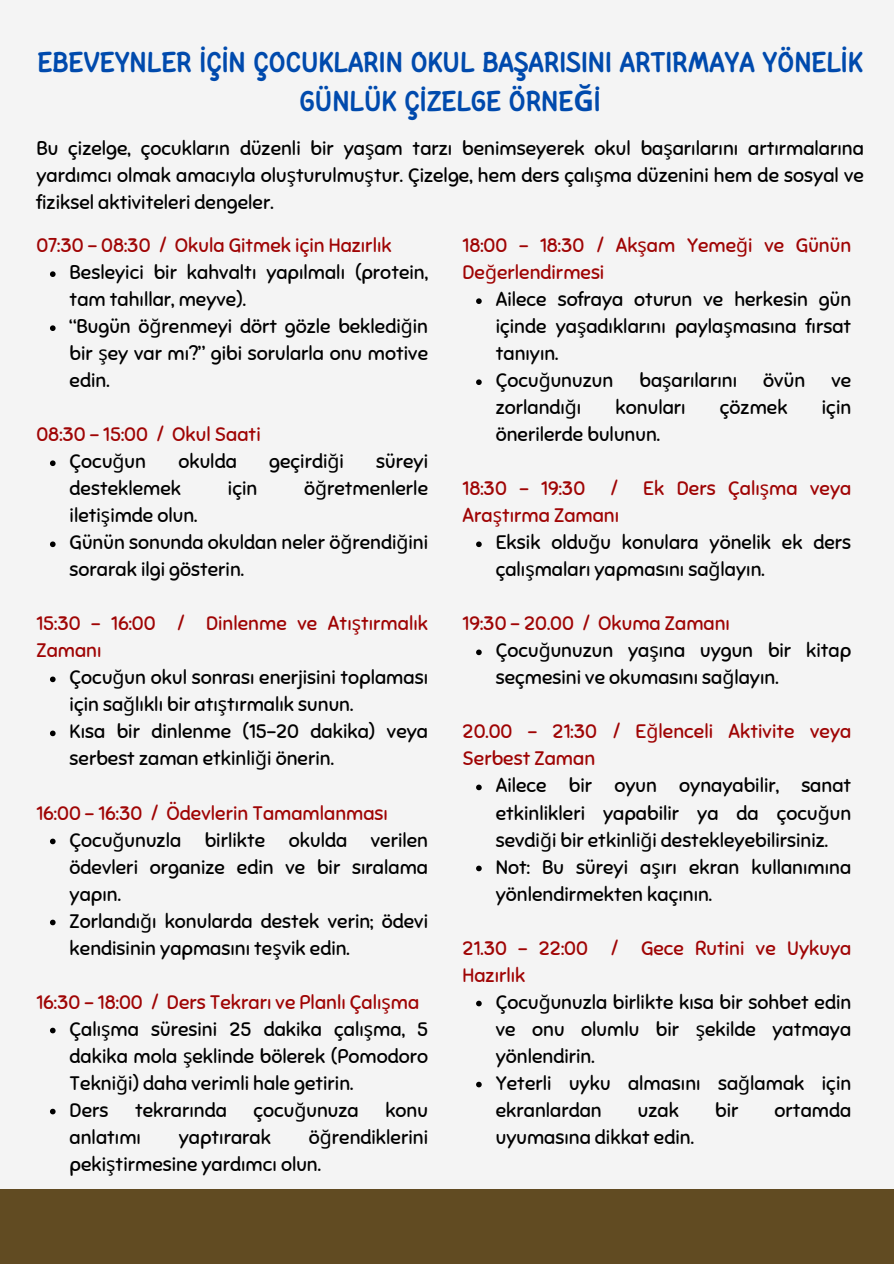
<style>
.page{position:relative;width:894px;height:1264px;background:#fff}
.page>*{position:absolute;margin:0;border:0;box-sizing:border-box;transform-origin:0 0}
.t1{font:700 28.5px/39.3px "Cakerolli";color:#004aad;text-align:center}
.t2{font:19.5px/27px "Sniglet";color:#000}
.t3{font:19.5px/27px "Sniglet";color:#9f0404}
.s1{font-family:"Noto Sans"}
.s2{color:#000}
.s3{font-family:"Noto Sans";color:#000}
.s4{color:#9f0404}
.s5{font-family:"Noto Sans";color:#9f0404}
</style>
<div class="page">
<div style="left:0;top:0;width:893px;height:1263px;background:#f4f4f4"></div>
<div style="left:0;top:1188px;width:893px;height:75px;background:#614b22"></div>
<svg style="left:50px;top:271px;width:6px;height:6px"></svg>
<svg style="left:50px;top:325px;width:6px;height:6px"></svg>
<svg style="left:50px;top:460px;width:6px;height:6px"></svg>
<svg style="left:50px;top:541px;width:6px;height:6px"></svg>
<svg style="left:50px;top:676px;width:6px;height:6px"></svg>
<svg style="left:50px;top:730px;width:6px;height:6px"></svg>
<svg style="left:50px;top:838px;width:6px;height:6px"></svg>
<svg style="left:50px;top:919px;width:6px;height:6px"></svg>
<svg style="left:50px;top:1027px;width:6px;height:6px"></svg>
<svg style="left:50px;top:1108px;width:6px;height:6px"></svg>
<svg style="left:476px;top:298px;width:5px;height:6px"></svg>
<svg style="left:476px;top:379px;width:5px;height:6px"></svg>
<svg style="left:476px;top:541px;width:5px;height:6px"></svg>
<svg style="left:476px;top:649px;width:5px;height:6px"></svg>
<svg style="left:476px;top:784px;width:5px;height:6px"></svg>
<svg style="left:476px;top:865px;width:5px;height:6px"></svg>
<svg style="left:476px;top:1000px;width:5px;height:6px"></svg>
<svg style="left:476px;top:1081px;width:5px;height:6px"></svg>
<h1 class="t1" style="left:38px;top:43px;width:826px">EBEVEYNLER İÇİN ÇOCUKLARIN OKUL BAŞARISINI ARTIRMAYA YÖNELİK<br>GÜNLÜK ÇİZELGE ÖRNE<span class="s1">Ğ</span>İ</h1>
<p class="t2" style="left:36px;top:135px;width:828px;text-align:justify">Bu çizelge, çocukların düzenli bir ya<span class="s1">ş</span>am tarzı benimseyerek okul ba<span class="s1">ş</span>arılarını artırmalarına yardımcı olmak amacıyla olu<span class="s1">ş</span>turulmu<span class="s1">ş</span>tur. Çizelge, hem ders çalı<span class="s1">ş</span>ma düzenini hem de sosyal ve fiziksel aktiviteleri dengeler.</p>
<p class="t3" style="left:36px;top:232px;width:357px">07:30 – 08:30 / Okula Gitmek için Hazırlık</p>
<p class="t2" style="left:70px;top:259px;width:360px">Besleyici bir kahvaltı yapılmalı (protein, tam tahıllar, meyve).<br>“Bugün ö<span class="s1">ğ</span>renmeyi dört gözle bekledi<span class="s1">ğ</span>in bir <span class="s1">ş</span>ey var mı?” gibi sorularla onu motive edin.</p>
<p class="t3" style="left:70px;top:421px;width:192px;text-indent:-33px">08:30 – 15:00 / Okul Saati<br><span class="s2">Çocu</span><span class="s3">ğ</span><span class="s2">un</span></p>
<p class="t3" style="left:462px;top:232px;width:390px">18:00 – 18:30 / Ak<span class="s1">ş</span>am Yeme<span class="s1">ğ</span>i ve Günün<br>De<span class="s1">ğ</span>erlendirmesi</p>
<p class="t2" style="left:495px;top:286px;width:357px">Ailece sofraya oturun ve herkesin gün içinde ya<span class="s1">ş</span>adıklarını payla<span class="s1">ş</span>masına fırsat tanıyın.<br>Çocu<span class="s1">ğ</span>unuzun</p>
<p class="t2" style="left:639px;top:367px;width:99px">ba<span class="s1">ş</span>arılarını</p>
<p class="t2" style="left:763px;top:367px;width:43px">övün</p>
<p class="t2" style="left:831px;top:367px;width:21px">ve</p>
<p class="t2" style="left:495px;top:394px;width:87px">zorlandı<span class="s1">ğ</span>ı</p>
<p class="t2" style="left:615px;top:394px;width:72px">konuları</p>
<p class="t2" style="left:719px;top:394px;width:69px">çözmek</p>
<p class="t2" style="left:821px;top:394px;width:31px">için</p>
<p class="t2" style="left:495px;top:421px;width:166px">önerilerde bulunun.</p>
<p class="t3" style="left:462px;top:475px;width:124px">18:30 – 19:30</p>
<p class="t3" style="left:610px;top:475px;width:9px">/</p>
<p class="t3" style="left:643px;top:475px;width:209px">Ek Ders Çalı<span class="s1">ş</span>ma veya</p>
<p class="t2" style="left:495px;top:502px;width:357px;text-indent:-33px"><span class="s4">Ara</span><span class="s5">ş</span><span class="s4">tırma Zamanı<br></span>Eksik oldu<span class="s1">ğ</span>u konulara yönelik ek ders çalı<span class="s1">ş</span>maları yapmasını sa<span class="s1">ğ</span>layın.</p>
<p class="t2" style="left:495px;top:610px;width:357px;text-indent:-33px"><span class="s4">19:30 – 20.00 / Okuma Zamanı<br></span>Çocu<span class="s1">ğ</span>unuzun ya<span class="s1">ş</span>ına uygun bir kitap seçmesini ve okumasını sa<span class="s1">ğ</span>layın.</p>
<p class="t3" style="left:462px;top:718px;width:390px">20.00 – 21:30 / E<span class="s1">ğ</span>lenceli Aktivite veya<br>Serbest Zaman</p>
<p class="t2" style="left:495px;top:772px;width:357px">Ailece bir oyun oynayabilir, sanat etkinlikleri yapabilir ya da çocu<span class="s1">ğ</span>un sevdi<span class="s1">ğ</span>i bir etkinli<span class="s1">ğ</span>i destekleyebilirsiniz.<br>Not: Bu süreyi a<span class="s1">ş</span>ırı ekran kullanımına yönlendirmekten kaçının.</p>
<p class="t3" style="left:462px;top:934px;width:390px">21.30 – 22:00 / Gece Rutini ve Uykuya<br>Hazırlık</p>
<p class="t2" style="left:495px;top:988px;width:357px">Çocu<span class="s1">ğ</span>unuzla birlikte kısa bir sohbet edin ve onu olumlu bir <span class="s1">ş</span>ekilde yatmaya yönlendirin.<br>Yeterli uyku almasını sa<span class="s1">ğ</span>lamak için ekranlardan</p>
<p class="t2" style="left:178px;top:448px;width:60px">okulda</p>
<p class="t2" style="left:269px;top:448px;width:76px">geçirdi<span class="s1">ğ</span>i</p>
<p class="t2" style="left:376px;top:448px;width:53px">süreyi</p>
<p class="t2" style="left:70px;top:475px;width:113px">desteklemek</p>
<p class="t2" style="left:228px;top:475px;width:31px">için</p>
<p class="t2" style="left:304px;top:475px;width:125px">ö<span class="s1">ğ</span>retmenlerle</p>
<p class="t2" style="left:70px;top:502px;width:360px">ileti<span class="s1">ş</span>imde olun.<br>Günün sonunda okuldan neler ö<span class="s1">ğ</span>rendi<span class="s1">ğ</span>ini sorarak ilgi gösterin.</p>
<p class="t3" style="left:36px;top:610px;width:393px">15:30 – 16:00 / Dinlenme ve Atı<span class="s1">ş</span>tırmalık<br>Zamanı</p>
<p class="t2" style="left:70px;top:664px;width:360px">Çocu<span class="s1">ğ</span>un okul sonrası enerjisini toplaması için sa<span class="s1">ğ</span>lıklı bir atı<span class="s1">ş</span>tırmalık sunun.<br>Kısa bir dinlenme (15-20 dakika) veya serbest zaman etkinli<span class="s1">ğ</span>i önerin.</p>
<p class="t2" style="left:70px;top:799px;width:360px;text-indent:-33px"><span class="s4">16:00 – 16:30 / Ödevlerin Tamamlanması </span>Çocu<span class="s1">ğ</span>unuzla birlikte okulda verilen ödevleri organize edin ve bir sıralama yapın.<br>Zorlandı<span class="s1">ğ</span>ı konularda destek verin; ödevi kendisinin yapmasını te<span class="s1">ş</span>vik edin.</p>
<p class="t2" style="left:70px;top:988px;width:360px;text-indent:-33px"><span class="s4">16:30 – 18:00 / Ders Tekrarı ve Planlı Çalı</span><span class="s5">ş</span><span class="s4">ma<br></span>Çalı<span class="s1">ş</span>ma süresini 25 dakika çalı<span class="s1">ş</span>ma, 5 dakika mola <span class="s1">ş</span>eklinde bölerek (Pomodoro<br>Tekni<span class="s1">ğ</span>i) daha verimli hale getirin.<br>Ders</p>
<p class="t2" style="left:637px;top:1096px;width:43px">uzak</p>
<p class="t2" style="left:715px;top:1096px;width:25px">bir</p>
<p class="t2" style="left:774px;top:1096px;width:78px">ortamda</p>
<p class="t2" style="left:495px;top:1123px;width:199px">uyumasına dikkat edin.</p>
<p class="t2" style="left:135px;top:1096px;width:93px">tekrarında</p>
<p class="t2" style="left:253px;top:1096px;width:107px">çocu<span class="s1">ğ</span>unuza</p>
<p class="t2" style="left:385px;top:1096px;width:44px">konu</p>
<p class="t2" style="left:70px;top:1123px;width:73px">anlatımı</p>
<p class="t2" style="left:179px;top:1123px;width:94px">yaptırarak</p>
<p class="t2" style="left:70px;top:1123px;width:360px;text-indent:239px">ö<span class="s1">ğ</span>rendiklerini peki<span class="s1">ş</span>tirmesine yardımcı olun.</p>
</div>
